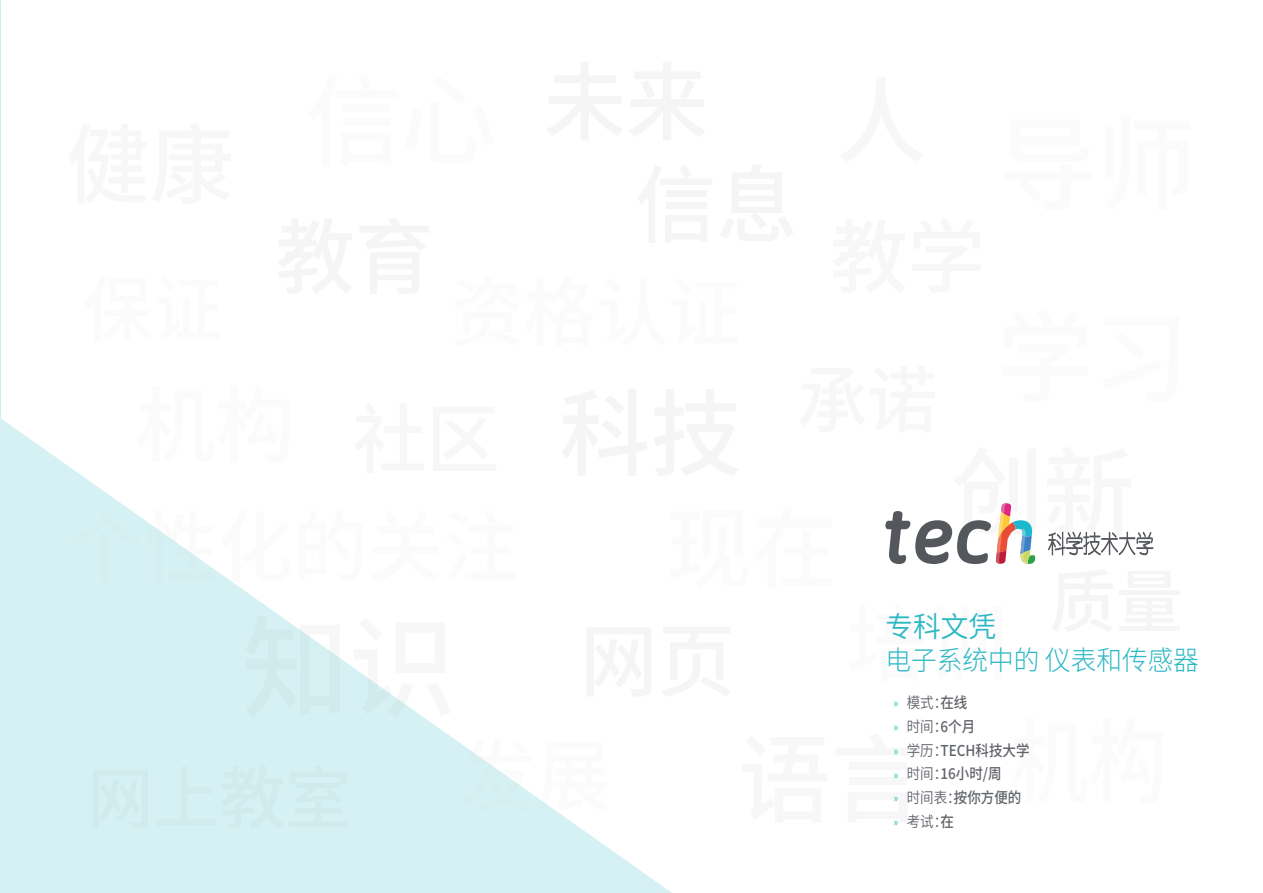
<style>
.page{position:relative;width:1263px;height:893px;background:#fff}
.page>*{position:absolute;margin:0;border:0;box-sizing:border-box;transform-origin:0 0}
.t1{font:28.5px "Source Han Sans CN";color:#2db8c5}
.t2{font:300 27px "Source Han Sans CN";color:#2db8c5;scale:.95 1}
.t3{font:500 15px/23.7px "Source Han Sans CN";color:#61646a;scale:.9 1}
.s1{font-family:"Myriad Pro";font-weight:400;font-size:12px;color:#2db8c5}
.s2{font-weight:400}
</style>
<div class="page">
<svg style="left:0;top:418px;width:672px;height:475px;fill:#d5f1f3"></svg>
<div style="left:343px;top:118px;width:47px;height:8px;background:#fbfbfb"></div>
<div style="left:343px;top:104px;width:47px;height:8px;background:#fbfbfb"></div>
<div style="left:666px;top:203px;width:40px;height:6px;background:#f5f5f5"></div>
<div style="left:666px;top:191px;width:40px;height:6px;background:#f5f5f5"></div>
<div style="left:1105px;top:128px;width:8px;height:49px;background:#fbfbfb"></div>
<svg style="left:138px;top:418px;width:152px;height:45px"></svg>
<svg style="left:562px;top:418px;width:110px;height:58px"></svg>
<svg style="left:433px;top:418px;width:63px;height:53px"></svg>
<svg style="left:354px;top:418px;width:70px;height:55px"></svg>
<svg style="left:446px;top:510px;width:69px;height:71px"></svg>
<svg style="left:371px;top:510px;width:69px;height:72px"></svg>
<svg style="left:299px;top:510px;width:64px;height:71px"></svg>
<svg style="left:221px;top:510px;width:69px;height:72px"></svg>
<svg style="left:70px;top:510px;width:145px;height:72px"></svg>
<div style="left:102px;top:534px;width:7px;height:48px;background:#d5eef0"></div>
<svg style="left:354px;top:617px;width:97px;height:100px"></svg>
<svg style="left:245px;top:615px;width:95px;height:102px"></svg>
<svg style="left:669px;top:510px;width:3px;height:78px"></svg>
<div style="left:1119px;top:590px;width:60px;height:5px;background:#f5f5f5"></div>
<svg style="left:462px;top:738px;width:146px;height:73px"></svg>
<svg style="left:661px;top:627px;width:11px;height:70px"></svg>
<svg style="left:586px;top:627px;width:65px;height:70px"></svg>
<div style="left:994px;top:606px;width:8px;height:74px;background:#fbfbfb"></div>
<div style="left:978px;top:611px;width:7px;height:59px;background:#fbfbfb"></div>
<div style="left:156px;top:765px;width:192px;height:64px;background:#d5f1f3"></div>
<div style="left:93px;top:770px;width:55px;height:59px;background:#d2ebed"></div>
<div style="left:849px;top:762px;width:57px;height:8px;background:#f7f7f7"></div>
<div style="left:849px;top:777px;width:57px;height:7px;background:#f7f7f7"></div>
<svg style="left:1048px;top:531px;width:105px;height:24px"></svg>
<svg style="left:885px;top:503px;width:151px;height:61px"></svg>
<h1 class="t1" style="left:885px;top:610px;width:112px">专科文凭</h1>
<h2 class="t2" style="left:885px;top:645px;width:331px">电子系统中的 仪表和传感器</h2>
<p class="t3" style="left:894px;top:691px;width:152px"><span class="s1">»</span> <span class="s2">模式：</span>在线<br><span class="s1">»</span> <span class="s2">时间：</span>6个月<br><span class="s1">»</span> <span class="s2">学历：</span>TECH科技大学<span class="s1">»</span> <span class="s2">时间：</span>16小时/周<br><span class="s1">»</span> <span class="s2">时间表：</span>按你方便的<span class="s1">»</span> <span class="s2">考试：</span>在</p>
</div>
